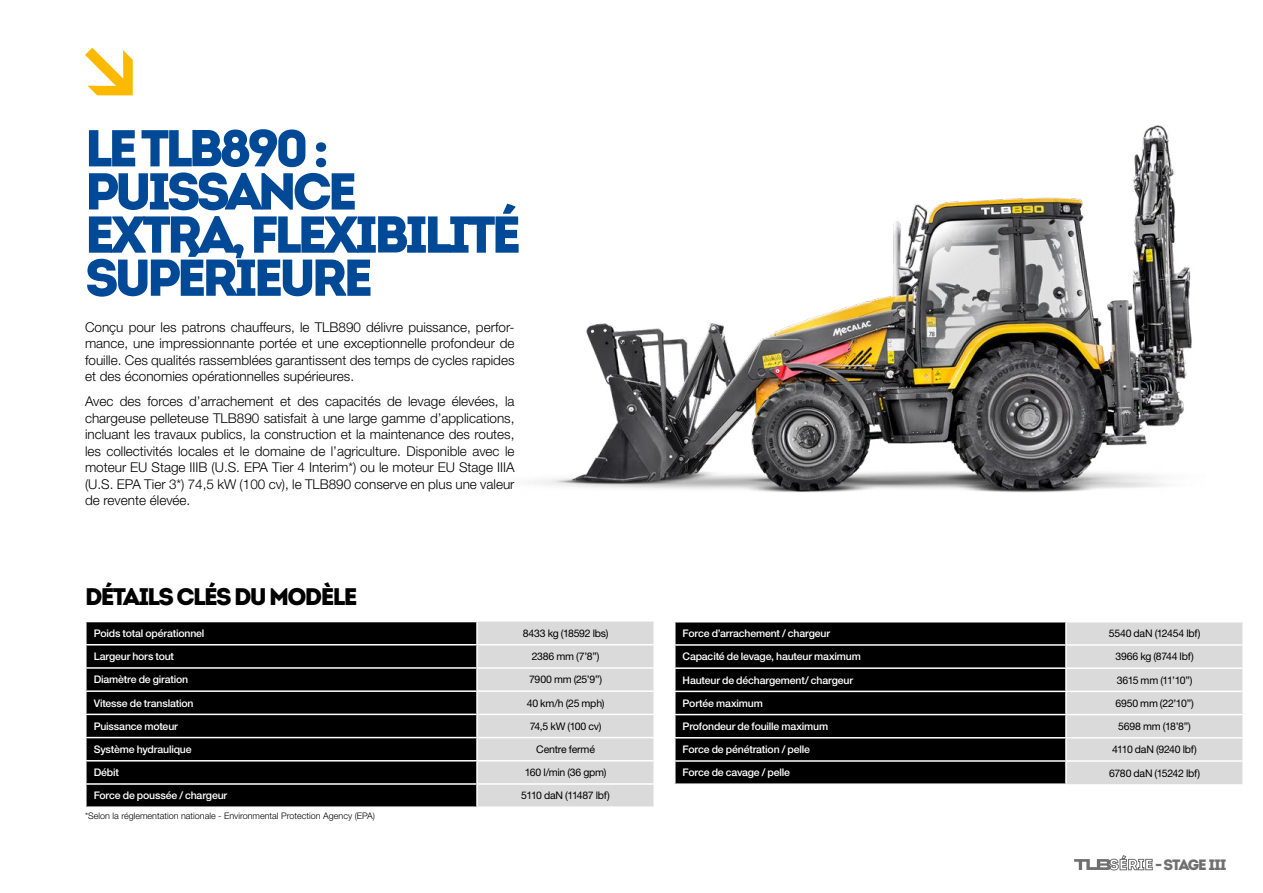
<style>
.page{position:relative;width:1263px;height:893px;background:#fff}
.page>*{position:absolute;margin:0;border:0;box-sizing:border-box;transform-origin:0 0}
.t1{font:900 51.75px/43.2px "Intro";letter-spacing:-.08em;color:#004996}
.t2{font:900 24px "Intro";letter-spacing:-.07em;color:#000}
.t3{font:900 15px "Intro";letter-spacing:-.075em;color:#706f6f}
.t4{font:300 13.5px/16.5px "Helvetica Neue LT Pro";color:#000;text-align:justify}
.t5{font:500 10.5px "Helvetica Neue LT Pro";letter-spacing:-.015em;color:#fff}
.t6{font:10.5px "Helvetica Neue LT Pro";letter-spacing:-.02em;color:#000}
.t7{font:10.5px "Helvetica Neue LT Pro";letter-spacing:-.045em;color:#000}
.t8{font:10.5px "Helvetica Neue LT Pro";letter-spacing:-.06em;color:#000}
.t9{font:300 9px "Helvetica Neue LT Pro";color:#000}
</style>
<div class="page">
<img style="left:533px;top:125px;width:659px;height:368px">
<svg style="left:85px;top:48px;width:48px;height:47px"></svg>
<div style="left:87px;top:622px;width:389px;height:184px;background:#000"></div>
<div style="left:478px;top:621px;width:175px;height:185px;background:#dadada"></div>
<hr style="left:85px;top:644px;width:392px;height:1px;background:#fff">
<hr style="left:477px;top:644px;width:176px;height:1px;background:#fff">
<hr style="left:85px;top:667px;width:392px;height:2px;background:#fff">
<hr style="left:477px;top:667px;width:176px;height:2px;background:#fff">
<hr style="left:85px;top:690px;width:392px;height:2px;background:#fff">
<hr style="left:477px;top:690px;width:176px;height:2px;background:#fff">
<hr style="left:85px;top:714px;width:392px;height:1px;background:#fff">
<hr style="left:477px;top:714px;width:176px;height:1px;background:#fff">
<hr style="left:85px;top:737px;width:392px;height:1px;background:#fff">
<hr style="left:477px;top:737px;width:176px;height:1px;background:#fff">
<hr style="left:85px;top:760px;width:392px;height:1px;background:#fff">
<hr style="left:477px;top:760px;width:176px;height:1px;background:#fff">
<hr style="left:85px;top:783px;width:392px;height:2px;background:#fff">
<hr style="left:477px;top:783px;width:176px;height:2px;background:#fff">
<div style="left:675px;top:622px;width:390px;height:161px;background:#000"></div>
<div style="left:1067px;top:622px;width:175px;height:162px;background:#dadada"></div>
<hr style="left:674px;top:644px;width:392px;height:2px;background:#fff">
<hr style="left:1066px;top:644px;width:176px;height:2px;background:#fff">
<hr style="left:674px;top:667px;width:392px;height:2px;background:#fff">
<hr style="left:1066px;top:667px;width:176px;height:2px;background:#fff">
<hr style="left:674px;top:691px;width:392px;height:1px;background:#fff">
<hr style="left:1066px;top:691px;width:176px;height:1px;background:#fff">
<hr style="left:674px;top:714px;width:392px;height:1px;background:#fff">
<hr style="left:1066px;top:714px;width:176px;height:1px;background:#fff">
<hr style="left:674px;top:737px;width:392px;height:1px;background:#fff">
<hr style="left:1066px;top:737px;width:176px;height:1px;background:#fff">
<hr style="left:674px;top:760px;width:392px;height:2px;background:#fff">
<hr style="left:1066px;top:760px;width:176px;height:2px;background:#fff">
<svg style="left:1074px;top:855px;width:78px;height:15px"></svg>
<h1 class="t1" style="left:85px;top:126px;width:438px">LE TLB890 :<br>PUISSANCE<br>EXTRA, FLEXIBILITÉ<br>SUPÉRIEURE</h1>
<p class="t4" style="left:85px;top:318px;width:431px">Conçu pour les patrons chauffeurs, le TLB890 délivre puissance, perfor&shy;mance, une impressionnante portée et une exceptionnelle profondeur de fouille. Ces qualités rassemblées garantissent des temps de cycles rapides et des économies opérationnelles supérieures.</p>
<p class="t4" style="left:85px;top:393px;width:431px">Avec des forces d’arrachement et des capacités de levage élevées, la chargeuse pelleteuse TLB890 satisfait à une large gamme d’applications, incluant les travaux publics, la construction et la maintenance des routes, les collectivités locales et le domaine de l’agriculture. Disponible avec le moteur EU Stage IIIB (U.S. EPA Tier 4 Interim*) ou le moteur EU Stage IIIA (U.S. EPA Tier 3*) 74,5 kW (100 cv), le TLB890 conserve en plus une valeur de revente élevée.</p>
<h2 class="t2" style="left:85px;top:581px;width:274px">DÉTAILS CLÉS DU MODÈLE</h2>
<p class="t5" style="left:94px;top:627px;width:112px">Poids total opérationnel</p>
<p class="t6" style="left:523px;top:626px;width:87px">8433 kg (18592 lbs)</p>
<p class="t5" style="left:94px;top:650px;width:82px">Largeur hors tout</p>
<p class="t6" style="left:532px;top:650px;width:69px">2386 mm (7’8”)</p>
<p class="t5" style="left:94px;top:673px;width:96px">Diamètre de giration</p>
<p class="t6" style="left:529px;top:673px;width:75px">7900 mm (25’9”)</p>
<p class="t5" style="left:94px;top:696px;width:101px">Vitesse de translation</p>
<p class="t6" style="left:527px;top:696px;width:79px">40 km/h (25 mph)</p>
<p class="t5" style="left:94px;top:720px;width:86px">Puissance moteur</p>
<p class="t6" style="left:530px;top:720px;width:73px">74,5 kW (100 cv)</p>
<p class="t5" style="left:94px;top:743px;width:99px">Système hydraulique</p>
<p class="t6" style="left:536px;top:743px;width:60px">Centre fermé</p>
<p class="t5" style="left:94px;top:766px;width:27px">Débit</p>
<p class="t6" style="left:525px;top:766px;width:83px">160 l/min (36 gpm)</p>
<p class="t5" style="left:94px;top:789px;width:135px">Force de poussée / chargeur</p>
<p class="t7" style="left:521px;top:789px;width:90px">5110 daN (11487 lbf)</p>
<p class="t9" style="left:85px;top:810px;width:291px">*Selon la réglementation nationale - Environmental Protection Agency (EPA)</p>
<p class="t5" style="left:683px;top:627px;width:149px">Force d’arrachement / chargeur</p>
<p class="t6" style="left:1109px;top:627px;width:93px">5540 daN (12454 lbf)</p>
<p class="t5" style="left:683px;top:650px;width:180px">Capacité de levage, hauteur maximum</p>
<p class="t6" style="left:1115px;top:650px;width:80px">3966 kg (8744 lbf)</p>
<p class="t5" style="left:683px;top:673px;width:172px">Hauteur de déchargement/ chargeur</p>
<p class="t8" style="left:1117px;top:673px;width:77px">3615 mm (11’10”)</p>
<p class="t5" style="left:683px;top:697px;width:82px">Portée maximum</p>
<p class="t6" style="left:1115px;top:697px;width:80px">6950 mm (22’10”)</p>
<p class="t5" style="left:683px;top:720px;width:147px">Profondeur de fouille maximum</p>
<p class="t6" style="left:1118px;top:720px;width:74px">5698 mm (18’8”)</p>
<p class="t5" style="left:683px;top:743px;width:129px">Force de pénétration / pelle</p>
<p class="t6" style="left:1112px;top:743px;width:86px">4110 daN (9240 lbf)</p>
<p class="t5" style="left:683px;top:766px;width:109px">Force de cavage / pelle</p>
<p class="t6" style="left:1109px;top:767px;width:92px">6780 daN (15242 lbf)</p>
<p class="t3" style="left:1155px;top:855px;width:73px">- STAGE III</p>
</div>
